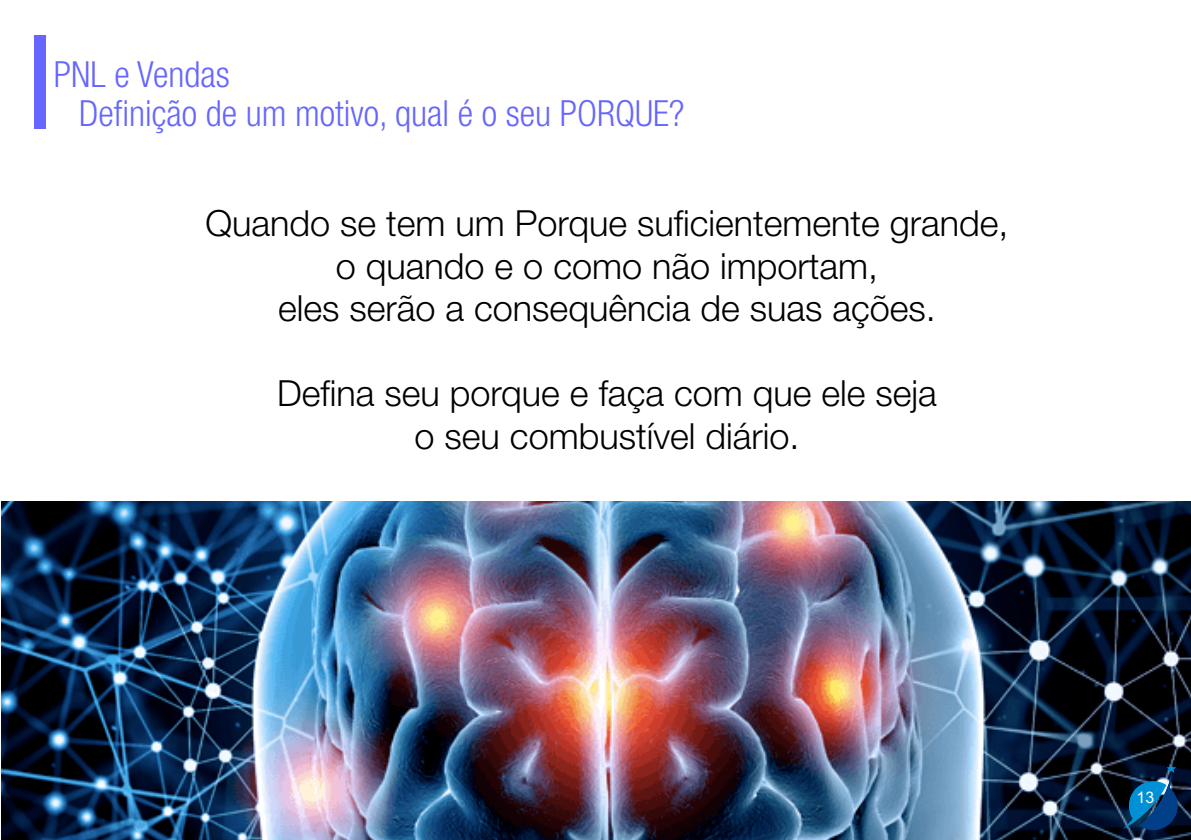
<style>
.page{position:relative;width:1191px;height:840px;background:#fff}
.page>*{position:absolute;margin:0;border:0;box-sizing:border-box;transform-origin:0 0}
.t1{font:300 36px/42.4px "Helvetica Neue";color:#000;text-align:center}
.t2{font:300 condensed 36px/39px "Helvetica Neue LT Std";color:#66f}
.t3{font:16px "Arial";color:#fff}
</style>
<div class="page">
<div style="left:35px;top:35px;width:11px;height:93px;background:#66f"></div>
<img style="left:2px;top:501px;width:1189px;height:338px">
<svg style="left:1123px;top:763px;width:54px;height:66px;background:#0a4574"></svg>
<p class="t2" style="left:79px;top:55px;width:606px;text-indent:-25px">PNL e Vendas<br>Definição de um motivo, qual é o seu PORQUE?</p>
<p class="t1" style="left:205px;top:202px;width:804px">Quando se tem um Porque suficientemente grande, o quando e o como não importam,<br>eles serão a consequência de suas ações.</p>
<p class="t1" style="left:277px;top:372px;width:661px">Defina seu porque e faça com que ele seja o seu combustível diário.</p>
<p class="t3" style="left:1136px;top:787px;width:19px">0713</p>
</div>
